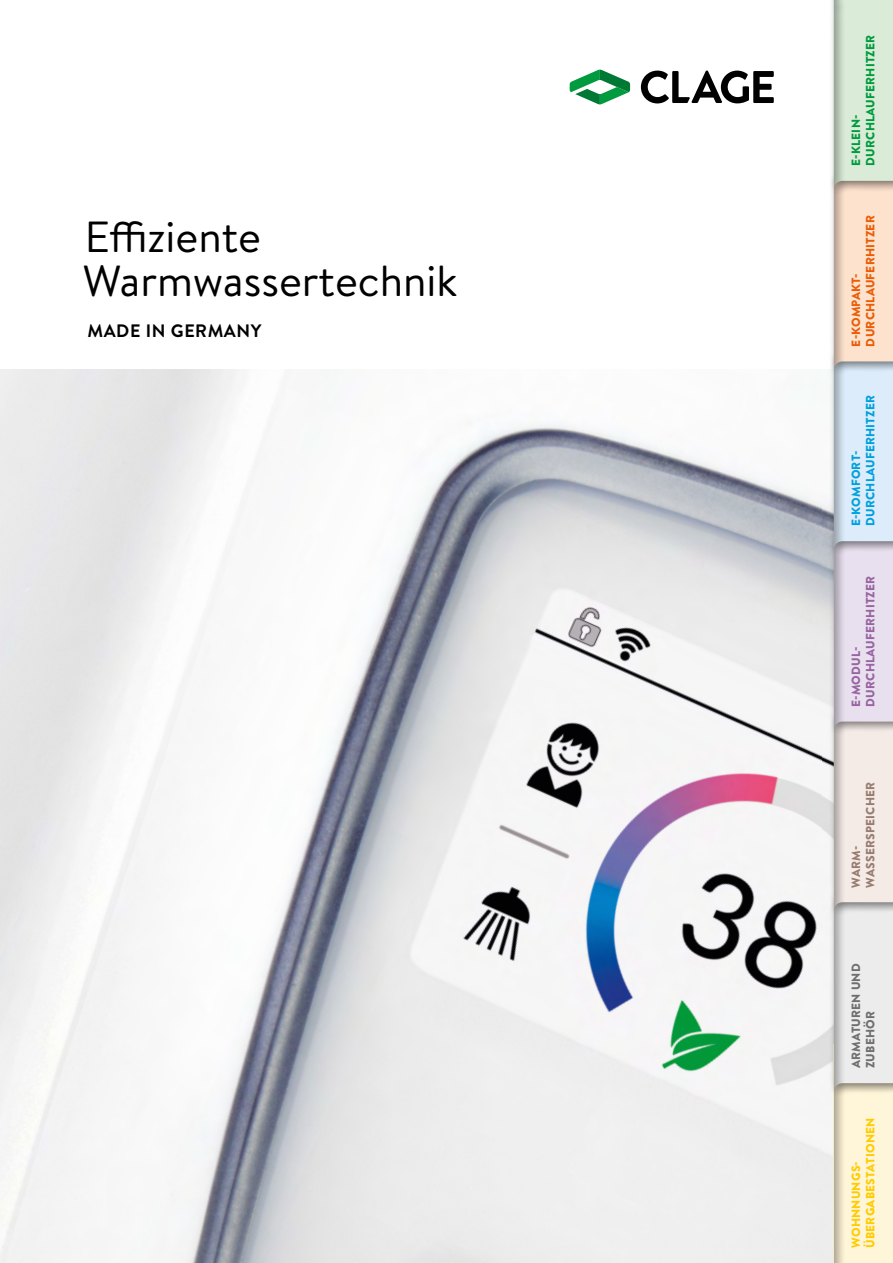
<style>
.page{position:relative;width:893px;height:1263px;background:#fff}
.page>*{position:absolute;margin:0;border:0;box-sizing:border-box;transform-origin:0 0}
.t1{font:43.5px/44.2px "Brandon Text";color:#000}
.t2{font:700 18px "Brandon Text";letter-spacing:.03em;color:#000}
.t3{font:900 12px/14.4px "Brandon Text";letter-spacing:.02em;color:#fc0}
.t4{font:900 12px/14.4px "Brandon Text";letter-spacing:.02em;color:#00a0de}
.t5{font:900 12px/14.4px "Brandon Text";letter-spacing:.02em;color:#eb5c05}
.t6{font:900 12px/14.4px "Brandon Text";letter-spacing:.02em;color:#9864a1}
.t7{font:900 12px/14.4px "Brandon Text";letter-spacing:.02em;color:#009b3e}
.t8{font:900 12px/14.4px "Brandon Text";letter-spacing:.02em;color:#6f6f6e}
.t9{font:900 12px/14.4px "Brandon Text";letter-spacing:.02em;color:#987c71}
</style>
<div class="page">
<img style="left:0;top:370px;width:823px;height:893px">
<div style="left:823px;top:0;width:70px;height:1263px;background:#000;opacity:.5"></div>
<svg style="left:641px;top:71px;width:133px;height:32px"></svg>
<svg style="left:570px;top:70px;width:60px;height:34px"></svg>
<h1 class="t1" style="left:83px;top:214px;width:376px">Effiziente<br>Warmwassertechnik</h1>
<h2 class="t2" style="left:87px;top:318px;width:176px">MADE IN GERMANY</h2>
<p class="t7" style="left:849px;top:166px;width:133px;rotate:-90deg">E-KLEIN-<br>DURCHLAUFERHITZER</p>
<p class="t5" style="left:849px;top:346px;width:133px;rotate:-90deg">E-KOMPAKT-<br>DURCHLAUFERHITZER</p>
<p class="t4" style="left:849px;top:526px;width:133px;rotate:-90deg">E-KOMFORT-<br>DURCHLAUFERHITZER</p>
<p class="t6" style="left:849px;top:707px;width:133px;rotate:-90deg">E-MODUL-<br>DURCHLAUFERHITZER</p>
<p class="t9" style="left:849px;top:888px;width:107px;rotate:-90deg">WARM-<br>WASSERSPEICHER</p>
<p class="t8" style="left:849px;top:1068px;width:106px;rotate:-90deg">ARMATUREN UND<br>ZUBEHÖR</p>
<p class="t3" style="left:849px;top:1248px;width:132px;rotate:-90deg">WOHNNUNGS-<br>ÜBERGABESTATIONEN</p>
</div>
